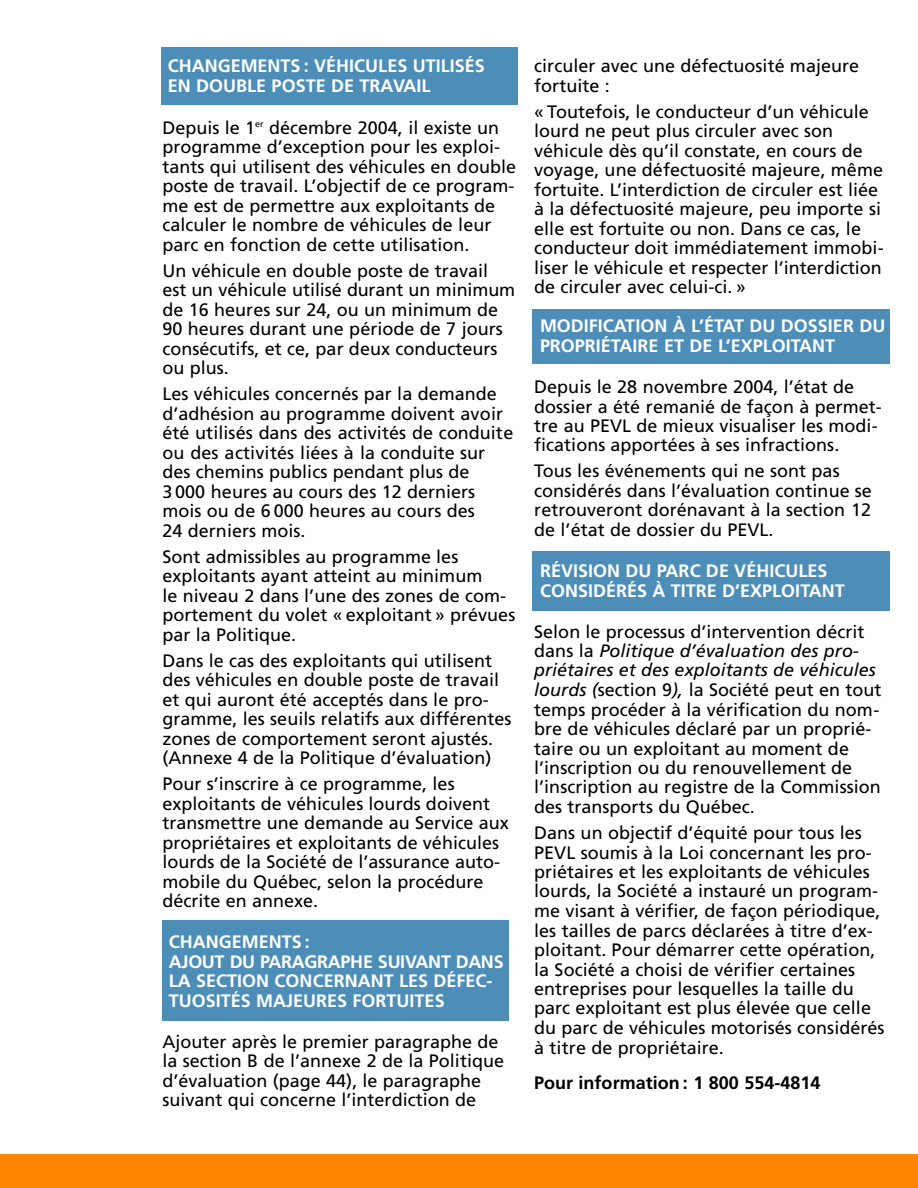
<style>
.page{position:relative;width:918px;height:1188px;background:#fff}
.page>*{position:absolute;margin:0;border:0;box-sizing:border-box;transform-origin:0 0}
.t1{font:18px/19.5px "Frutiger";color:#000}
.t2{font:700 18px/19.5px "Frutiger";color:#fff}
.t3{font:700 18px "Frutiger";color:#000}
.s1{font-style:italic}
</style>
<div class="page">
<div style="left:532px;top:551px;width:358px;height:60px;background:#4d8eb9"></div>
<div style="left:161px;top:48px;width:357px;height:57px;background:#4d8eb9"></div>
<div style="left:532px;top:310px;width:358px;height:54px;background:#4d8eb9"></div>
<div style="left:162px;top:921px;width:347px;height:100px;background:#4d8eb9"></div>
<div style="left:0;top:1155px;width:918px;height:33px;background:#ff8400"></div>
<p class="t2" style="left:168px;top:58px;width:319px">CHANGEMENTS : VÉHICULES UTILISÉS<br>EN DOUBLE POSTE DE TRAVAIL</p>
<p class="t1" style="left:162px;top:119px;width:355px">Depuis le 1<sup>er</sup> décembre 2004, il existe un programme d’exception pour les exploi&shy;tants qui utilisent des véhicules en double poste de travail. L’objectif de ce program&shy;me est de permettre aux exploitants de calculer le nombre de véhicules de leur parc en fonction de cette utilisation.</p>
<p class="t1" style="left:162px;top:262px;width:354px">Un véhicule en double poste de travail est un véhicule utilisé durant un minimum de 16 heures sur 24, ou un minimum de 90 heures durant une période de 7 jours consécutifs, et ce, par deux conducteurs ou plus.</p>
<p class="t1" style="left:162px;top:386px;width:353px">Les véhicules concernés par la demande d’adhésion au programme doivent a v o ir été utilisés dans des activités de conduite ou des activités liées à la conduite sur des chemins publics pendant plus de<br>3 000 heures au cours des 12 derniers mois ou de 6 000 heures au cours des<br>24 derniers mois.</p>
<p class="t1" style="left:162px;top:548px;width:354px">Sont admissibles au programme les exploitants ayant atteint au minimum<br>le niveau 2 dans l’une des zones de com&shy;portement du volet « exploitant » prévues par la Politique.</p>
<p class="t1" style="left:162px;top:652px;width:351px">Dans le cas des exploitants qui utilisent des véhicules en double poste de travail et qui auront été acceptés dans le pro&shy;gramme, les seuils relatifs aux différentes zones de comportement seront ajustés. (Annexe 4 de la Politique d’évaluation)</p>
<p class="t1" style="left:162px;top:776px;width:348px">Pour s’inscrire à ce programme, les exploitants de véhicules lourds doivent transmettre une demande au Service aux propriétaires et exploitants de véhicules lourds de la Société de l’assurance auto&shy;mobile du Québec, selon la procédure décrite en annexe.</p>
<p class="t2" style="left:169px;top:934px;width:337px">CHANGEMENTS :<br>AJOUT DU PARAGRAPHE SUIVANT DANS<br>LA SECTION CONCERNANT LES DÉFEC-<br>TUOSITÉS MAJEURES FORTUITES</p>
<p class="t1" style="left:162px;top:1033px;width:343px">Ajouter après le premier paragraphe de la section B de l’annexe 2 de la Politique d’évaluation (page 44), le paragraphe suivant qui concerne l’interdiction de</p>
<p class="t1" style="left:534px;top:58px;width:326px">circuler avec une défectuosité majeure fortuite :</p>
<p class="t1" style="left:534px;top:103px;width:351px">« Toutefois, le conducteur d’un véhicule lourd ne peut plus circuler avec son véhicule dès qu’il constate, en cours de voyage, une défectuosité majeure, même fortuite. L’interdiction de circuler est liée à la défectuosité majeure, peu importe si elle est fortuite ou non. Dans ce cas, le conducteur doit immédiatement immobi&shy;liser le véhicule et respecter l’interdiction de circuler avec celui-ci. »</p>
<p class="t2" style="left:540px;top:318px;width:347px">MODIFICATION À L’ÉTAT DU DOSSIER DU<br>PROPRIÉTAIRE ET DE L’EXPLOITANT</p>
<p class="t1" style="left:534px;top:378px;width:349px">Depuis le 28 novembre 2004, l’état de dossier a été remanié de façon à permet&shy;tre au PEVL de mieux visualiser les modi&shy;fications apportées à ses infractions.</p>
<p class="t1" style="left:534px;top:463px;width:339px">Tous les événements qui ne sont pas considérés dans l’évaluation continue se retrouveront dorénavant à la section 12 de l’état de dossier du PEVL.</p>
<p class="t2" style="left:540px;top:562px;width:306px">RÉVISION DU PARC DE VÉHICULES<br>CONSIDÉRÉS À TITRE D’EXPLOITANT</p>
<p class="t1" style="left:534px;top:623px;width:349px">Selon le processus d’intervention décrit dans la <span class="s1">Politique d’évaluation des pro&shy;priétaires et des exploitants de véhicules lourds (</span>section 9<span class="s1">),</span> la Société peut en tout temps procéder à la vérification du nom&shy;bre de véhicules déclaré par un proprié&shy;taire ou un exploitant au moment de l’inscription ou du renouvellement de l’inscription au registre de la Commission des transports du Québec.</p>
<p class="t1" style="left:534px;top:825px;width:352px">Dans un objectif d’équité pour tous les PEVL soumis à la Loi concernant les pro&shy;priétaires et les exploitants de véhicules lourds, la Société a instauré un program&shy;me visant à vérifier, de façon périodique, les tailles de parcs déclarées à titre d’ex&shy;ploitant. Pour démarrer cette opération, la Société a choisi de vérifier certaines entreprises pour lesquelles la taille du parc exploitant est plus élevée que celle du parc de véhicules motorisés considérés à titre de propriétaire.</p>
<p class="t3" style="left:534px;top:1076px;width:288px">Pour information : 1 800 554-4814</p>
</div>
